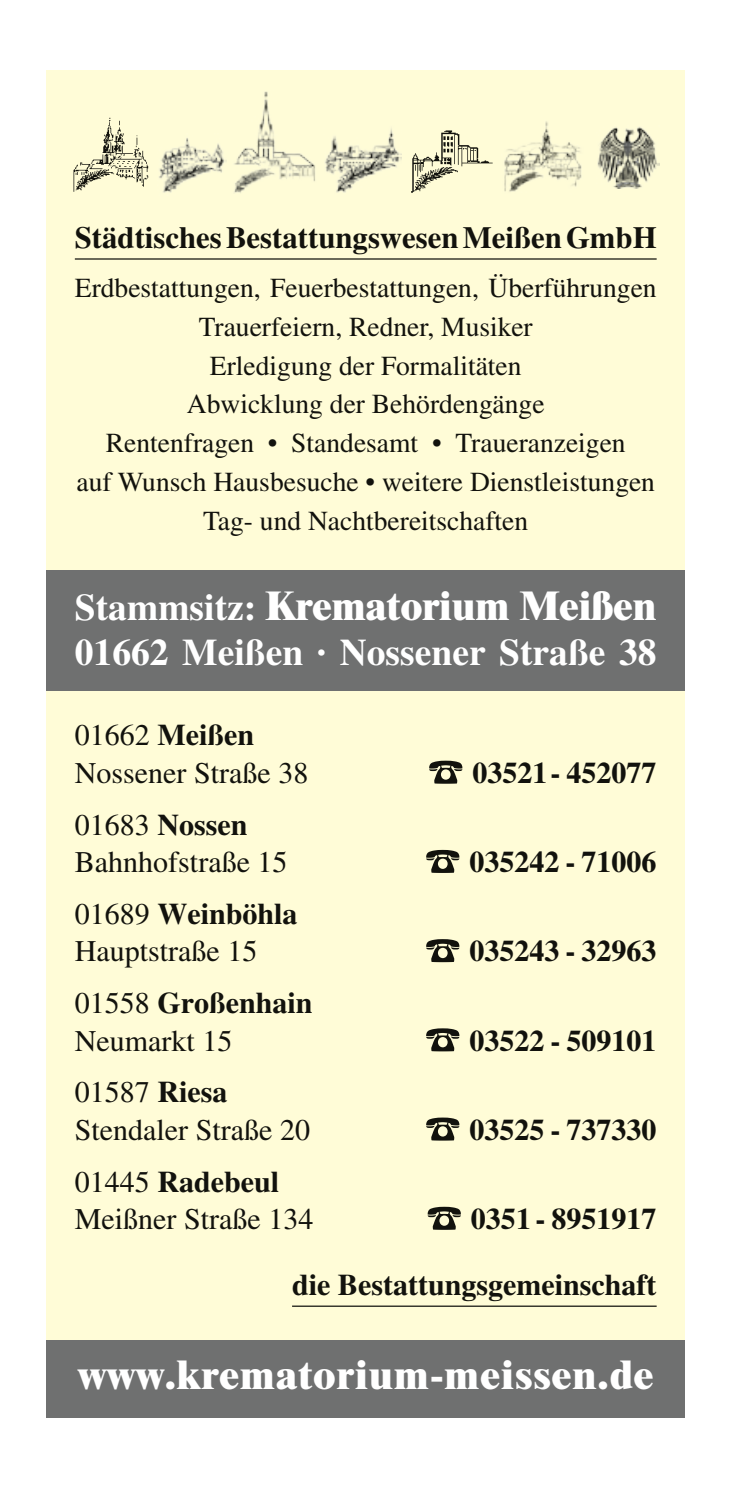
<style>
.page{position:relative;width:745px;height:1489px;background:#fff}
.page>*{position:absolute;margin:0;border:0;box-sizing:border-box;transform-origin:0 0}
.t1{font:800 40px "Times LT Std";color:#fff}
.t2{font:800 40px "Times LT Std";letter-spacing:.025em;color:#fff}
.t3{font:700 37.5px "Times LT Std";color:#fff}
.t4{font:700 30.75px "Times LT Std";color:#12120d}
.t5{font:30px/37.5px "Times LT Std";color:#12120d}
.t6{font:700 30px/65.8px "Times LT Std";color:#12120d;text-align:right}
.t7{font:27.5px/38.8px "Times LT Std";color:#12120d;text-align:center}
.s1{font-weight:700;font-size:37.5px}
.s2{font-weight:700}
</style>
<div class="page">
<div style="left:46px;top:71px;width:638px;height:1346px;background:#fffcd7"></div>
<img style="left:234px;top:91px;width:81px;height:102px">
<img style="left:504px;top:121px;width:78px;height:71px">
<img style="left:73px;top:117px;width:76px;height:75px">
<img style="left:411px;top:130px;width:82px;height:63px">
<img style="left:159px;top:138px;width:67px;height:55px">
<img style="left:325px;top:128px;width:76px;height:65px">
<img style="left:597px;top:127px;width:61px;height:61px">
<div style="left:46px;top:570px;width:638px;height:121px;background:#6f7070"></div>
<hr style="left:75px;top:258px;width:581px;height:1px;background:#12120d">
<hr style="left:292px;top:1305px;width:364px;height:1px;background:#12120d">
<div style="left:46px;top:1339px;width:638px;height:78px;background:#6f7070"></div>
<p class="t4" style="left:75px;top:219px;width:583px">Städtisches Bestattungswesen Meißen GmbH</p>
<p class="t7" style="left:75px;top:268px;width:583px">Erdbestattungen, Feuerbestattungen, Überführungen Trauerfeiern, Redner, Musiker<br>Erledigung der Formalitäten<br>Abwicklung der Behördengänge<br>Rentenfragen • Standesamt • Traueranzeigen<br>auf Wunsch Hausbesuche • weitere Dienstleistungen Tag- und Nachtbereitschaften</p>
<h1 class="t1" style="left:75px;top:581px;width:582px"><span class="s1">Stammsitz:</span> Krematorium Meißen</h1>
<h2 class="t3" style="left:75px;top:630px;width:583px">01662 Meißen · Nossener Straße 38</h2>
<p class="t5" style="left:75px;top:716px;width:235px">01662 <span class="s2">Meißen<br></span>Nossener Straße 38</p>
<p class="t5" style="left:75px;top:805px;width:214px">01683 <span class="s2">Nossen<br></span>Bahnhofstraße 15</p>
<p class="t5" style="left:75px;top:894px;width:224px">01689 <span class="s2">Weinböhla<br></span>Hauptstraße 15</p>
<p class="t5" style="left:75px;top:984px;width:239px">01558 <span class="s2">Großenhain<br></span>Neumarkt 15</p>
<p class="t5" style="left:75px;top:1073px;width:236px">01587 <span class="s2">Riesa<br></span>Stendaler Straße 20</p>
<p class="t6" style="left:427px;top:739px;width:230px">☎ 03521- 452077</p>
<p class="t6" style="left:424px;top:828px;width:233px">☎ 035242 - 71006</p>
<p class="t6" style="left:424px;top:917px;width:233px">☎ 035243 - 32963</p>
<p class="t6" style="left:424px;top:1006px;width:233px">☎ 03522 - 509101</p>
<p class="t6" style="left:424px;top:1096px;width:233px">☎ 03525 - 737330</p>
<p class="t5" style="left:75px;top:1162px;width:240px">01445 <span class="s2">Radebeul<br></span>Meißner Straße 134</p>
<p class="t6" style="left:292px;top:1185px;width:366px">☎ 0351 - 8951917<br>die Bestattungsgemeinschaft</p>
<h1 class="t2" style="left:78px;top:1349px;width:576px">www.krematorium-meissen.de</h1>
</div>
